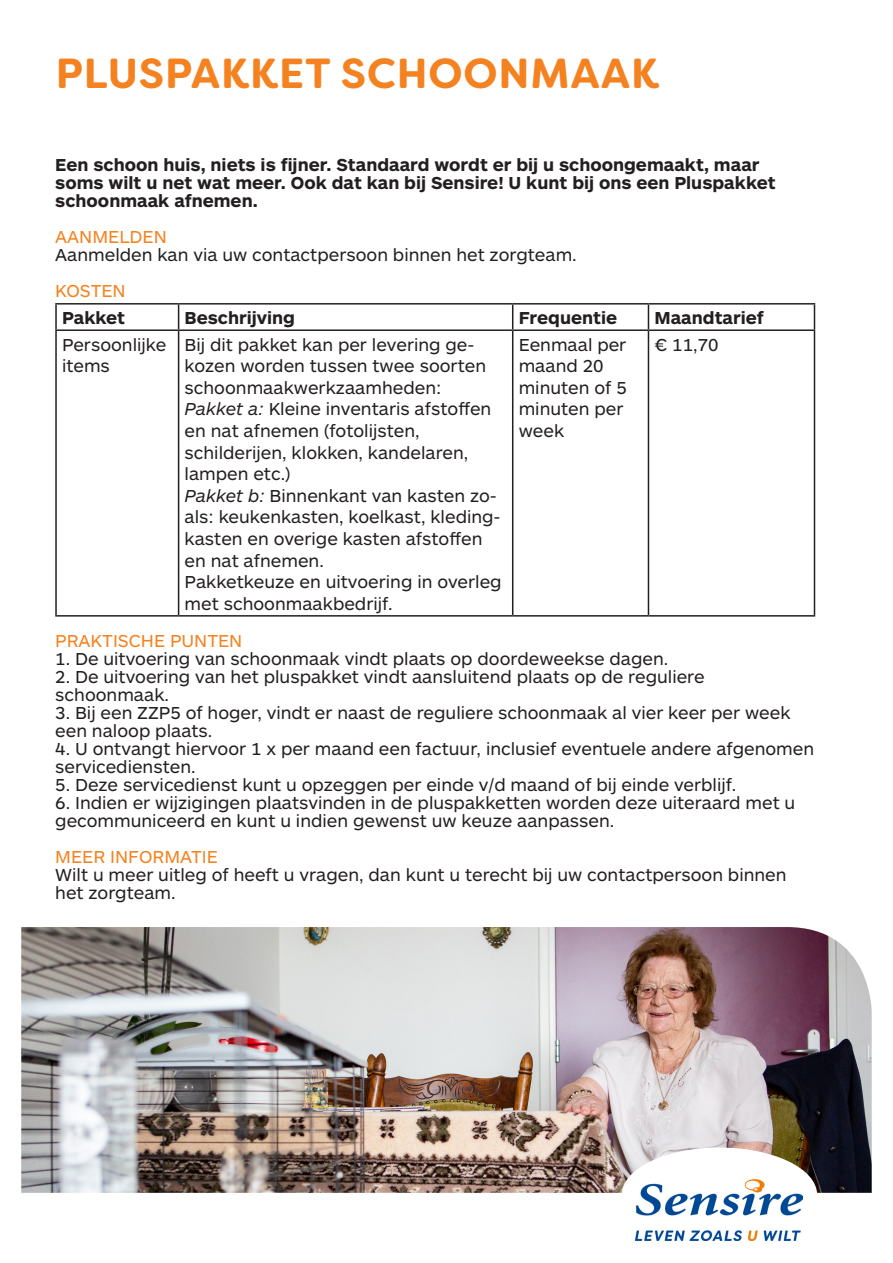
<style>
.page{position:relative;width:893px;height:1263px;background:#fff}
.page>*{position:absolute;margin:0;border:0;box-sizing:border-box;transform-origin:0 0}
.t1{font:700 42px "Filson Soft";letter-spacing:.02em;color:#f58220}
.t2{font:18px/21.6px "ARS Maquette Pro";color:#231f20}
.t3{font:700 18px/18px "ARS Maquette Pro";color:#231f20}
.t4{font:18px "ARS Maquette Pro";color:#f58220}
.s1{font-style:italic}
</style>
<div class="page">
<hr style="left:55px;top:303px;width:124px;height:2px;background:#231f20">
<hr style="left:55px;top:305px;width:2px;height:24px;background:#231f20">
<hr style="left:179px;top:303px;width:334px;height:2px;background:#231f20">
<svg style="left:178px;top:305px;width:1px;height:24px"></svg>
<hr style="left:513px;top:303px;width:135px;height:2px;background:#231f20">
<svg style="left:512px;top:305px;width:1px;height:24px"></svg>
<hr style="left:648px;top:303px;width:167px;height:2px;background:#231f20">
<svg style="left:648px;top:305px;width:1px;height:24px"></svg>
<svg style="left:814px;top:305px;width:1px;height:24px"></svg>
<hr style="left:55px;top:329px;width:124px;height:2px;background:#231f20">
<hr style="left:55px;top:331px;width:2px;height:284px;background:#231f20">
<hr style="left:179px;top:329px;width:334px;height:2px;background:#231f20">
<hr style="left:178px;top:331px;width:1px;height:284px;background:#231f20">
<hr style="left:513px;top:329px;width:135px;height:2px;background:#231f20">
<hr style="left:512px;top:331px;width:1px;height:284px;background:#231f20">
<hr style="left:648px;top:329px;width:167px;height:2px;background:#231f20">
<hr style="left:648px;top:331px;width:1px;height:284px;background:#231f20">
<hr style="left:814px;top:331px;width:1px;height:284px;background:#231f20">
<hr style="left:55px;top:615px;width:124px;height:2px;background:#231f20">
<hr style="left:179px;top:615px;width:334px;height:2px;background:#231f20">
<hr style="left:513px;top:615px;width:135px;height:2px;background:#231f20">
<hr style="left:648px;top:615px;width:167px;height:2px;background:#231f20">
<img style="left:21px;top:927px;width:851px;height:266px">
<div style="left:622px;top:1147px;width:195px;height:95px;background:#fff;border-radius:50%"></div>
<img style="left:636px;top:1179px;width:167px;height:61px">
<p class="t1" style="left:56px;top:46px;width:605px">PLUSPAKKET SCHOONMAAK</p>
<p class="t3" style="left:55px;top:155px;width:722px">Een schoon huis, niets is fijner. Standaard wordt er bij u schoongemaakt, maar soms wilt u net wat meer. Ook dat kan bij Sensire! U kunt bij ons een Pluspakket schoonmaak afnemen.</p>
<p class="t4" style="left:55px;top:225px;width:113px">AANMELDEN</p>
<p class="t2" style="left:55px;top:243px;width:523px">Aanmelden kan via uw contactpersoon binnen het zorgteam.</p>
<p class="t4" style="left:55px;top:279px;width:72px">KOSTEN</p>
<p class="t3" style="left:62px;top:308px;width:65px">Pakket</p>
<p class="t3" style="left:185px;top:308px;width:112px">Beschrijving</p>
<p class="t3" style="left:519px;top:308px;width:100px">Frequentie</p>
<p class="t3" style="left:654px;top:308px;width:111px">Maandtarief</p>
<p class="t2" style="left:62px;top:333px;width:106px">Persoonlijke items</p>
<p class="t2" style="left:185px;top:333px;width:303px">Bij dit pakket kan per levering ge&shy;kozen worden tussen twee soorten schoonmaakwerkzaamheden:</p>
<p class="t2" style="left:185px;top:397px;width:318px"><span class="s1">Pakket a:</span> Kleine inventaris afstoffen en nat afnemen (fotolijsten, schilderijen, klokken, kandelaren, lampen etc.)<br><span class="s1">Pakket b:</span> Binnenkant van kasten zo&shy;als: keukenkasten, koelkast, kleding&shy;kasten en overige kasten afstoffen en nat afnemen.</p>
<p class="t2" style="left:185px;top:570px;width:319px">Pakketkeuze en uitvoering in overleg met schoonmaakbedrijf.</p>
<p class="t2" style="left:519px;top:333px;width:110px">Eenmaal per maand 20 minuten of 5 minuten per week</p>
<p class="t2" style="left:654px;top:333px;width:66px">€ 11,70</p>
<p class="t4" style="left:55px;top:629px;width:189px">PRAKTISCHE PUNTEN</p>
<p class="t2" style="left:55px;top:647px;width:615px">1. De uitvoering van schoonmaak vindt plaats op doordeweekse dagen.</p>
<p class="t2" style="left:55px;top:666px;width:651px;line-height:18px">2. De uitvoering van het pluspakket vindt aansluitend plaats op de reguliere schoonmaak.</p>
<p class="t2" style="left:55px;top:703px;width:737px;line-height:18px">3. Bij een ZZP5 of hoger, vindt er naast de reguliere schoonmaak al vier keer per week een naloop plaats.</p>
<p class="t2" style="left:55px;top:739px;width:760px;line-height:18px">4. U ontvangt hiervoor 1 x per maand een factuur, inclusief eventuele andere afgenomen servicediensten.</p>
<p class="t2" style="left:55px;top:773px;width:682px">5. Deze servicedienst kunt u opzeggen per einde v/d maand of bij einde verblijf.</p>
<p class="t2" style="left:55px;top:793px;width:742px;line-height:18px">6. Indien er wijzigingen plaatsvinden in de pluspakketten worden deze uiteraard met u gecommuniceerd en kunt u indien gewenst uw keuze aanpassen.</p>
<p class="t4" style="left:55px;top:845px;width:164px">MEER INFORMATIE</p>
<p class="t2" style="left:55px;top:865px;width:733px;line-height:18px">Wilt u meer uitleg of heeft u vragen, dan kunt u terecht bij uw contactpersoon binnen het zorgteam.</p>
</div>
